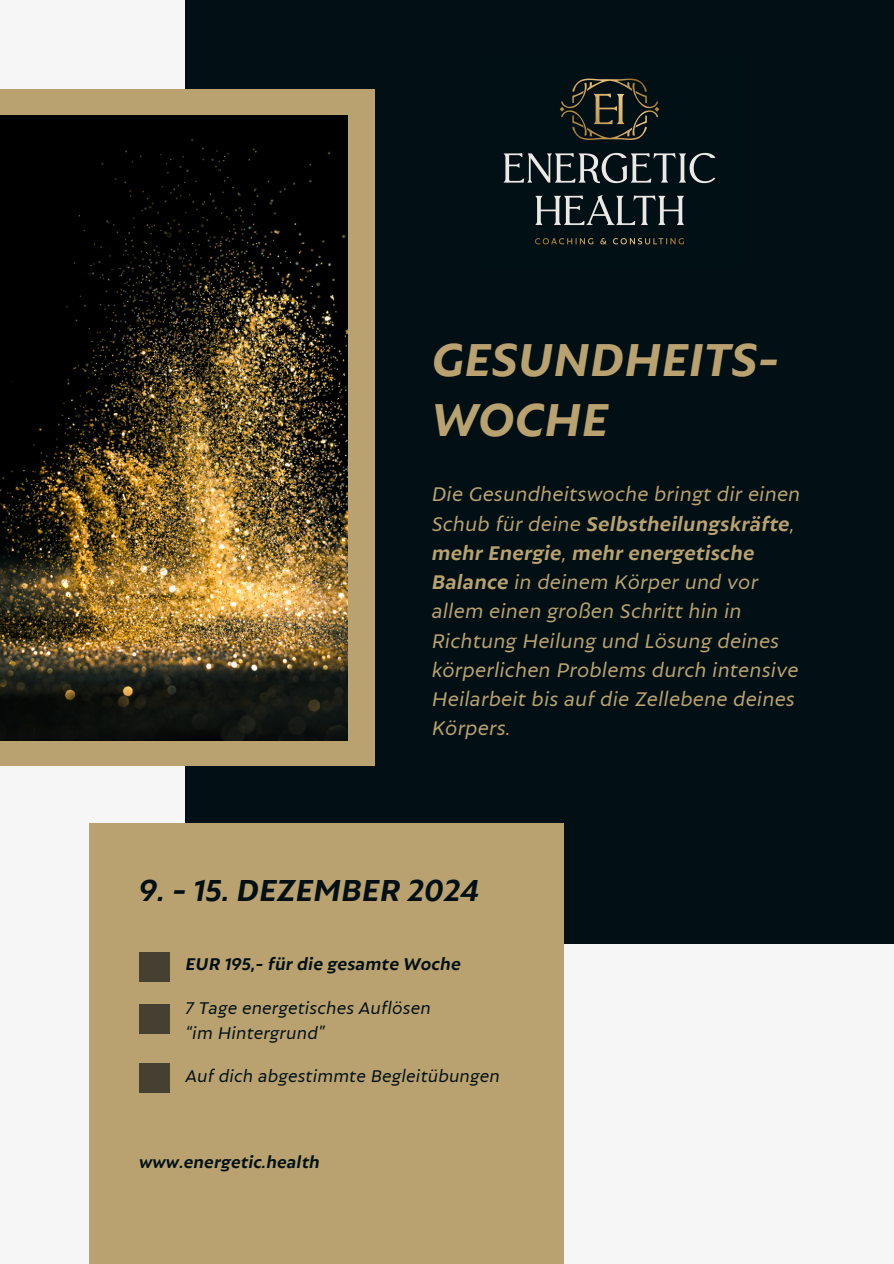
<style>
.page{position:relative;width:894px;height:1264px;background:#fff}
.page>*{position:absolute;margin:0;border:0;box-sizing:border-box;transform-origin:0 0}
.t1{font:italic 700 49.8px/59.7px "Autor";color:#b9a270}
.t2{font:italic 700 32.7px "Autor";color:#021015}
.t3{font:italic 21.3px/29.2px "Autor";letter-spacing:.01em;color:#b9a270}
.t4{font:italic 18.3px/24.8px "Autor";letter-spacing:.01em;color:#021015}
.t5{font:italic 700 18.3px "Autor";letter-spacing:.01em;color:#021015}
.t6{font:italic 700 18px "Autor";letter-spacing:.01em;color:#021015}
.s1{font-weight:700}
</style>
<div class="page">
<div style="left:0;top:0;width:893px;height:1263px;background:#f6f6f6"></div>
<div style="left:185px;top:0;width:708px;height:943px;background:#021015"></div>
<div style="left:0;top:89px;width:374px;height:676px;background:#b9a270"></div>
<img style="left:0;top:115px;width:347px;height:625px">
<div style="left:89px;top:823px;width:474px;height:440px;background:#b9a270"></div>
<div style="left:139px;top:951px;width:30px;height:30px;background:#464032"></div>
<div style="left:139px;top:1003px;width:30px;height:30px;background:#464032"></div>
<div style="left:139px;top:1063px;width:30px;height:30px;background:#464032"></div>
<img style="left:503px;top:78px;width:213px;height:167px">
<p class="t1" style="left:431px;top:333px;width:349px">GESUNDHEITS-<br>WOCHE</p>
<p class="t3" style="left:431px;top:481px;width:370px">Die Gesundheitswoche bringt dir einen Schub für deine <span class="s1">Selbstheilungskräfte</span>, <span class="s1">mehr Energie</span>, <span class="s1">mehr energetische Balance</span> in deinem Körper und vor allem einen großen Schritt hin in Richtung Heilung und Lösung deines körperlichen Problems durch intensive Heilarbeit bis auf die Zellebene deines Körpers.</p>
<p class="t2" style="left:139px;top:878px;width:341px">9. - 15. DEZEMBER 2024</p>
<p class="t5" style="left:185px;top:957px;width:277px">EUR 195,- für die gesamte Woche</p>
<p class="t4" style="left:185px;top:997px;width:247px">7 Tage energetisches Auflösen “im Hintergrund”</p>
<h2 class="t4" style="left:185px;top:1064px;width:316px">Auf dich abgestimmte Begleitübungen</h2>
<p class="t6" style="left:139px;top:1155px;width:182px">www.energetic.health</p>
</div>
